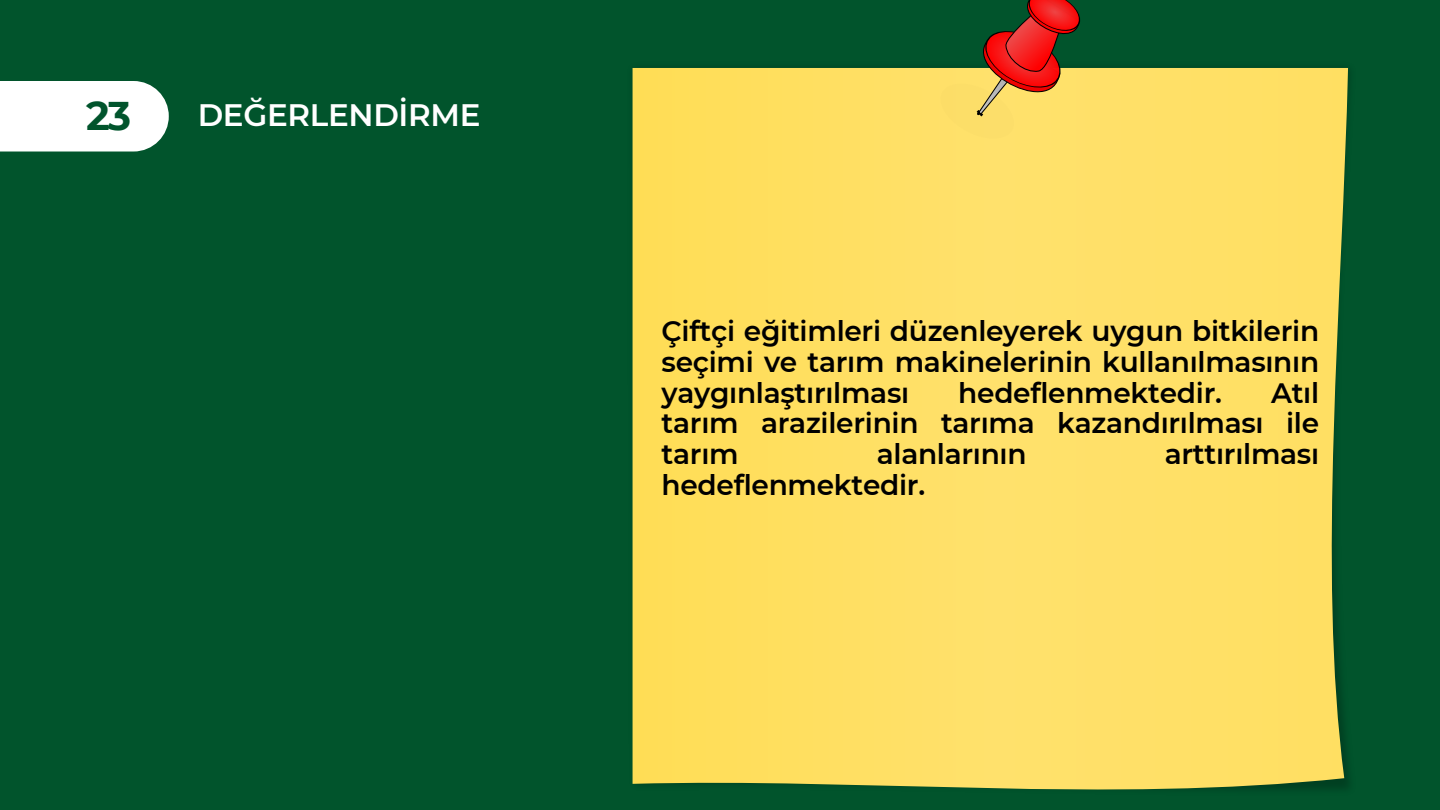
<style>
.page{position:relative;width:1440px;height:810px;background:#01542c}
.page>*{position:absolute;margin:0;border:0;box-sizing:border-box;transform-origin:0 0}
.t1{font:700 40px "Montserrat";color:#01542c}
.t2{font:600 31px "Montserrat";letter-spacing:-.01em;color:#fff}
.t3{font:600 28px/30.8px "Montserrat";letter-spacing:-.01em;color:#000;text-align:justify}
</style>
<div class="page">
<div style="left:0;top:81px;width:169px;height:71px;background:#fff"></div>
<svg style="left:633px;top:68px;width:715px;height:722px;background:#fadc62"></svg>
<svg style="left:926px;top:0;width:165px;height:149px"></svg>
<p class="t1" style="left:86px;top:91px;width:47px">23</p>
<p class="t2" style="left:198px;top:96px;width:284px">DEĞERLENDİRME</p>
<p class="t3" style="left:662px;top:316px;width:659px">Çiftçi eğitimleri düzenleyerek uygun bitkilerin seçimi ve tarım makinelerinin kullanılmasının yaygınlaştırılması</p>
<p class="t3" style="left:958px;top:377px;width:265px">hedeflenmektedir.</p>
<p class="t3" style="left:662px;top:377px;width:659px;text-indent:609px">Atıl tarım arazilerinin tarıma kazandırılması ile tarım</p>
<p class="t3" style="left:877px;top:439px;width:151px">alanlarının</p>
<p class="t3" style="left:1165px;top:439px;width:156px">arttırılması</p>
<p class="t3" style="left:662px;top:469px;width:265px">hedeflenmektedir.</p>
</div>
